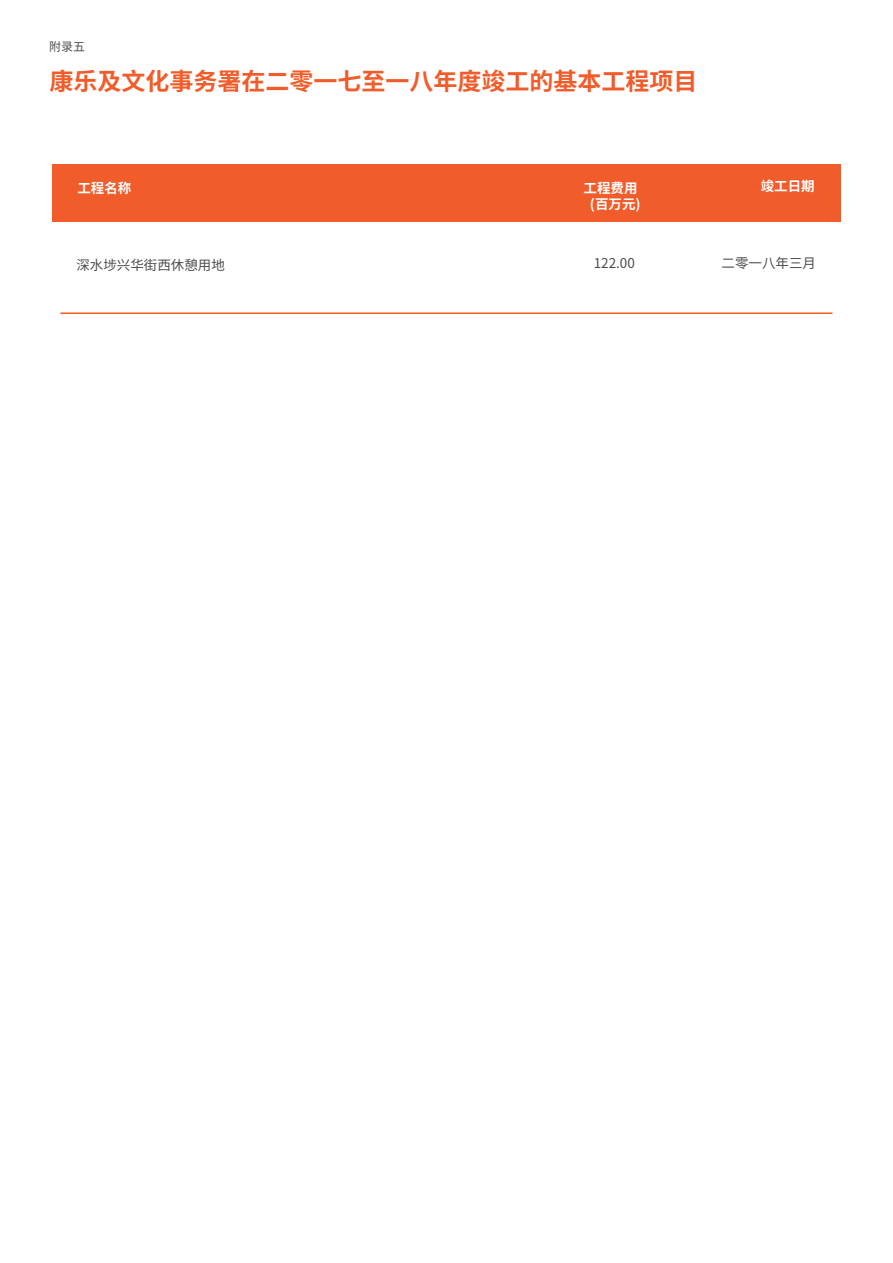
<style>
.page{position:relative;width:893px;height:1263px;background:#fff}
.page>*{position:absolute;margin:0;border:0;box-sizing:border-box;transform-origin:0 0}
.t1{font:700 24px "Noto Sans CJ Ksc";color:#f05c2a}
.t2{font:13.5px "Noto Sans CJ Ksc";color:#4d4d4d}
.t3{font:700 13.5px/16.2px "Noto Sans CJ Ksc";color:#fff;text-align:center}
.t4{font:12px "Noto Sans CJ Ksc";color:#4d4d4d}
</style>
<div class="page">
<hr style="left:60px;top:312px;width:772px;height:2px;background:#f05c2a">
<div style="left:52px;top:164px;width:788px;height:58px;background:#f05c2a"></div>
<p class="t4" style="left:49px;top:40px;width:37px">附录五</p>
<p class="t1" style="left:50px;top:68px;width:649px">康乐及文化事务署在二零一七至一八年度竣工的基本工程项目</p>
<p class="t3" style="left:77px;top:180px;width:56px">工程名称</p>
<p class="t3" style="left:584px;top:180px;width:59px">工程费用(百万元)</p>
<p class="t3" style="left:761px;top:178px;width:56px">竣工日期</p>
<p class="t2" style="left:76px;top:257px;width:150px">深水埗兴华街西休憩用地</p>
<p class="t2" style="left:594px;top:256px;width:43px">122.00</p>
<p class="t2" style="left:721px;top:256px;width:96px">二零一八年三月</p>
</div>
